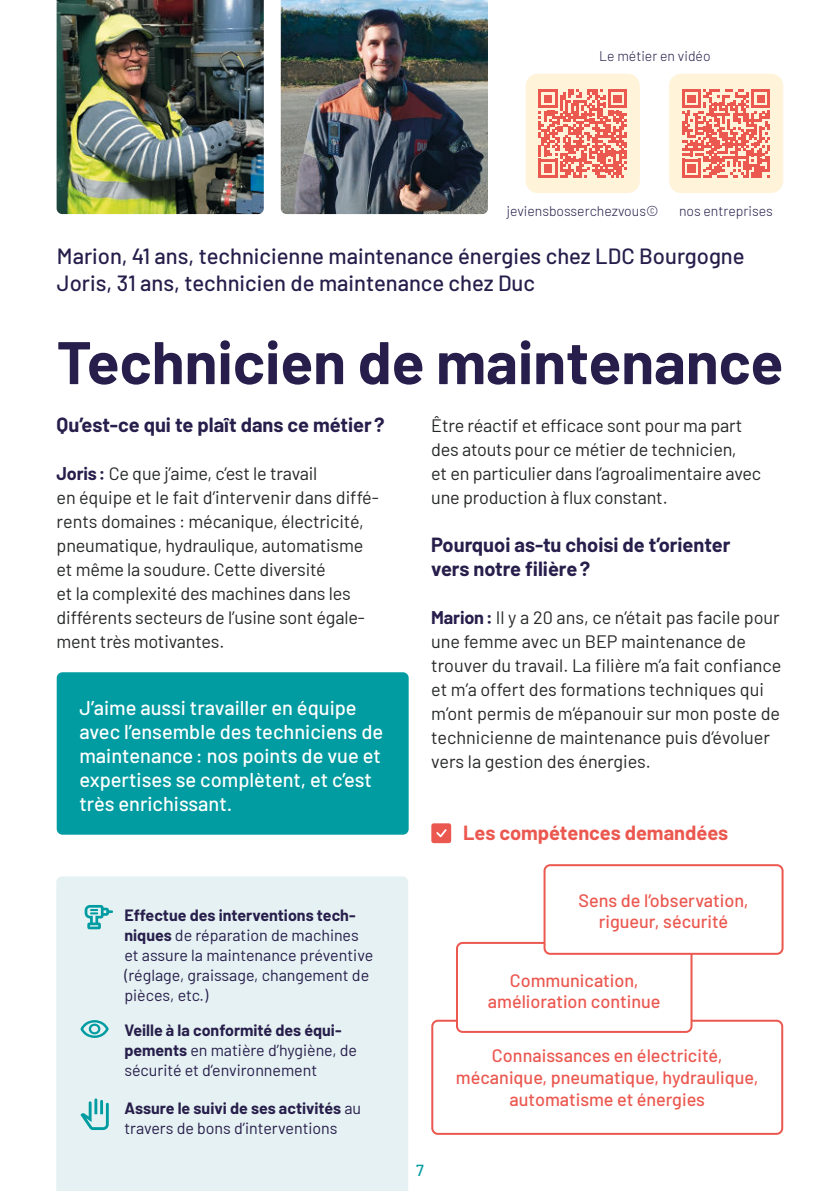
<style>
.page{position:relative;width:840px;height:1191px;background:#fff}
.page>*{position:absolute;margin:0;border:0;box-sizing:border-box;transform-origin:0 0}
.t1{font:700 60px "Barlow";color:#271e4b}
.t2{font:500 22px/26.4px "Barlow";color:#271e4b}
.t3{font:500 20px/24px "Barlow";color:#fff}
.t4{font:700 20px/24px "Barlow";color:#271e4b}
.t5{font:700 20px "Barlow";color:#eb5850}
.t6{font:18px/24px "Barlow";letter-spacing:-.01em;color:#262827}
.t7{font:500 18px/21.6px "Barlow";color:#eb5850;text-align:center}
.t8{font:16px/20px "Barlow";color:#271e4b}
.t9{font:500 16px "Barlow";color:#009ca1}
.t10{font:300 14px "Barlow";color:#271e4b}
.s1{font-weight:700;color:#271e4b}
.s2{font-weight:700}
</style>
<div class="page">
<div style="left:56px;top:876px;width:352px;height:315px;background:#e5f1f2"></div>
<svg style="left:80px;top:1020px;width:29px;height:18px"></svg>
<svg style="left:85px;top:905px;width:28px;height:24px"></svg>
<svg style="left:80px;top:1098px;width:29px;height:32px"></svg>
<div style="left:431px;top:1019px;width:351px;height:115px;border:2px solid #eb5850;border-radius:6px"></div>
<svg style="left:431px;top:823px;width:20px;height:20px"></svg>
<img style="left:281px;top:0;width:206px;height:214px">
<img style="left:57px;top:0;width:207px;height:214px">
<div style="left:456px;top:943px;width:235px;height:89px;background:#fff;border-radius:6px"></div>
<div style="left:455px;top:942px;width:237px;height:91px;border:2px solid #eb5850;border-radius:6px"></div>
<div style="left:544px;top:865px;width:238px;height:88px;background:#fff;border-radius:6px"></div>
<div style="left:543px;top:864px;width:240px;height:90px;border:2px solid #eb5850;border-radius:6px"></div>
<div style="left:57px;top:672px;width:351px;height:162px;background:#009ca1;border-radius:6px"></div>
<div style="left:525px;top:74px;width:114px;height:119px;background:#fff3da;border-radius:12px"></div>
<div style="left:668px;top:74px;width:114px;height:119px;background:#fff3da;border-radius:12px"></div>
<svg style="left:538px;top:89px;width:88px;height:88px"></svg>
<svg style="left:682px;top:89px;width:87px;height:88px"></svg>
<p class="t10" style="left:599px;top:50px;width:113px">Le métier en vidéo</p>
<p class="t10" style="left:506px;top:205px;width:153px">jeviensbosserchezvous©</p>
<p class="t10" style="left:678px;top:205px;width:95px">nos entreprises</p>
<p class="t2" style="left:57px;top:245px;width:688px">Marion, 41 ans, technicienne maintenance énergies chez LDC Bourgogne<br>Joris, 31 ans, technicien de maintenance chez Duc</p>
<h1 class="t1" style="left:57px;top:318px;width:727px">Technicien de maintenance</h1>
<p class="t4" style="left:57px;top:411px;width:329px">Qu’est-ce qui te plaît dans ce métier ?</p>
<p class="t6" style="left:57px;top:460px;width:324px"><span class="s1">Joris :</span> Ce que j’aime, c’est le travail<br>en équipe et le fait d’intervenir dans diffé&shy;rents domaines : mécanique, électricité, pneumatique, hydraulique, automatisme et même la soudure. Cette diversité<br>et la complexité des machines dans les différents secteurs de l’usine sont égale&shy;ment très motivantes.</p>
<p class="t6" style="left:431px;top:412px;width:331px">Être réactif et efficace sont pour ma part des atouts pour ce métier de technicien,<br>et en particulier dans l’agroalimentaire avec une production à flux constant.</p>
<p class="t4" style="left:431px;top:531px;width:300px">Pourquoi as-tu choisi de t’orienter vers notre filière ?</p>
<p class="t6" style="left:431px;top:604px;width:351px"><span class="s1">Marion :</span> Il y a 20 ans, ce n’était pas facile pour une femme avec un BEP maintenance de trouver du travail. La filière m’a fait confiance et m’a offert des formations techniques qui m’ont permis de m’épanouir sur mon poste de technicienne de maintenance puis d’évoluer vers la gestion des énergies.</p>
<p class="t3" style="left:79px;top:697px;width:305px">J’aime aussi travailler en équipe avec l’ensemble des techniciens de maintenance : nos points de vue et expertises se complètent, et c’est très enrichissant.</p>
<p class="t8" style="left:124px;top:903px;width:250px"><span class="s2">Effectue des interventions tech&shy;niques</span> de réparation de machines et assure la maintenance préventive (réglage, graissage, changement de pièces, etc.)</p>
<p class="t8" style="left:124px;top:1019px;width:234px"><span class="s2">Veille à la conformité des équi&shy;pements</span> en matière d’hygiène, de sécurité et d’environnement</p>
<p class="t8" style="left:124px;top:1099px;width:238px"><span class="s2">Assure le suivi de ses activités</span> au travers de bons d’interventions</p>
<p class="t9" style="left:416px;top:1164px;width:9px">7</p>
<p class="t5" style="left:463px;top:818px;width:266px">Les compétences demandées</p>
<p class="t7" style="left:578px;top:891px;width:171px">Sens de l’observation, rigueur, sécurité</p>
<p class="t7" style="left:487px;top:970px;width:174px">Communication, amélioration continue</p>
<p class="t7" style="left:455px;top:1046px;width:304px">Connaissances en électricité, mécanique, pneumatique, hydraulique, automatisme et énergies</p>
</div>
